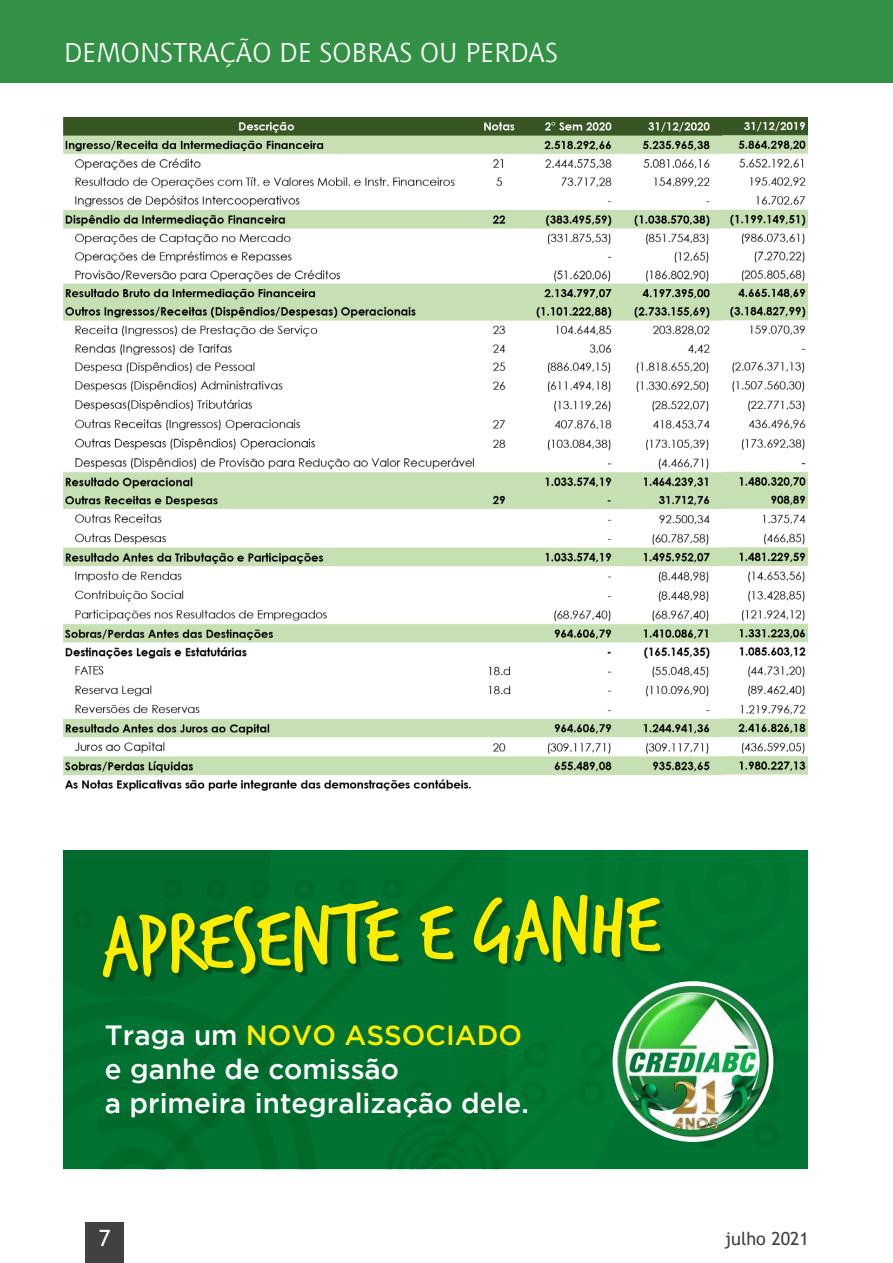
<style>
.page{position:relative;width:893px;height:1263px;background:#fff}
.page>*{position:absolute;margin:0;border:0;box-sizing:border-box;transform-origin:0 0}
.t1{font:89.1px "Trash Hand";color:#ffed00}
.t2{font:500 27.75px/33.9px "Gotham";color:#fff}
.t3{font:27px "Chianti BT";color:#fff}
.t4{font:22.5px "Trebuchet MS";color:#fff}
.t5{font:18px "Trebuchet MS";color:#414042}
.s1{color:#282625}
.s2{color:#ffed00}
</style>
<div class="page">
<div style="left:85px;top:1222px;width:39px;height:41px;background:#414042"></div>
<div style="left:0;top:0;width:893px;height:83px;background:#329144"></div>
<div style="left:742px;top:1041px;width:66px;height:128px;background:#007231"></div>
<div style="left:375px;top:850px;width:313px;height:319px;background:#007231"></div>
<div style="left:386px;top:1024px;width:178px;height:145px;background:#007231"></div>
<div style="left:588px;top:850px;width:220px;height:181px;background:#007935"></div>
<div style="left:64px;top:850px;width:311px;height:319px;background:#007231"></div>
<img style="left:612px;top:981px;width:162px;height:160px">
<img style="left:64px;top:118px;width:744px;height:673px">
<p class="t3" style="left:64px;top:36px;width:496px">DEMONSTRAÇÃO DE SOBRAS OU PERDAS</p>
<h1 class="t1" style="left:100px;top:901px;width:564px;rotate:-2deg">APRESENTE E GANH<span class="s1">E</span></h1>
<p class="t2" style="left:105px;top:1018px;width:425px">Traga um <span class="s2">NOVO ASSOCIADO </span>e ganhe de comissão<br>a primeira integralização dele.</p>
<p class="t4" style="left:99px;top:1224px;width:13px">7</p>
<p class="t5" style="left:725px;top:1227px;width:86px">julho 2021</p>
</div>
